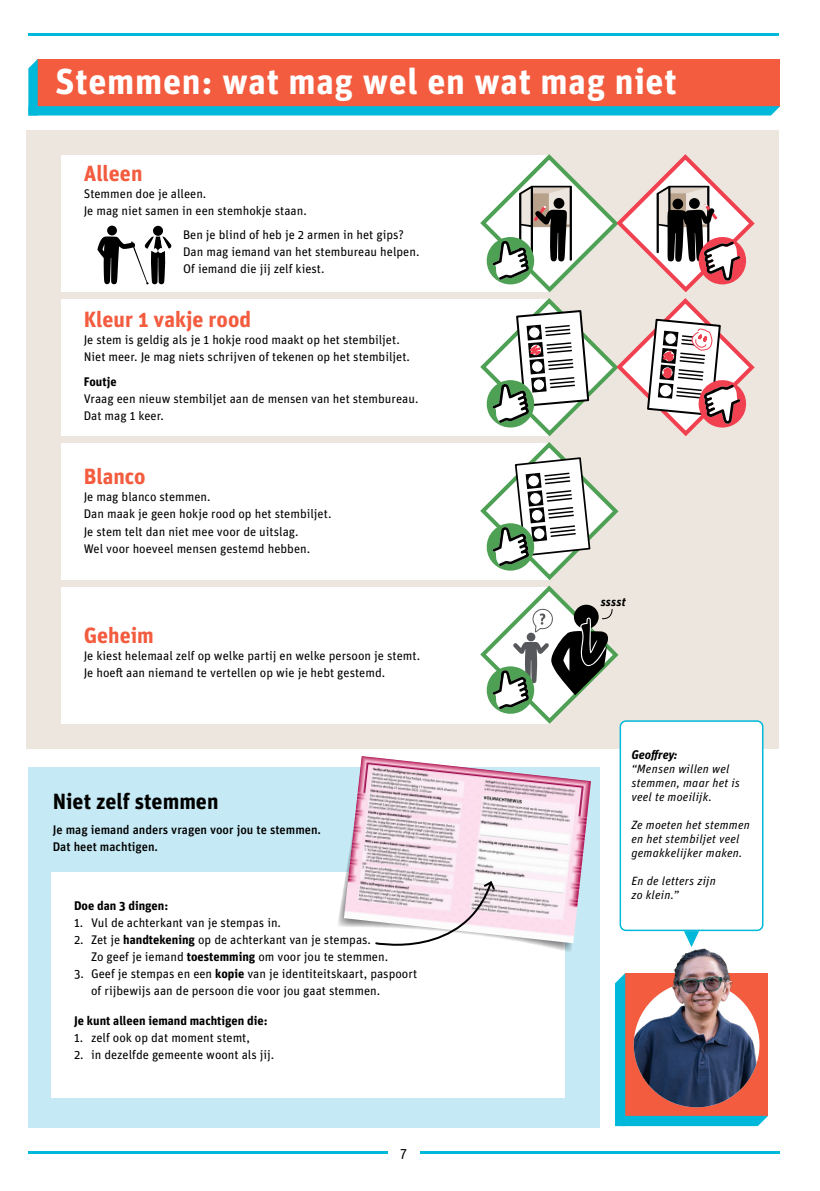
<style>
.page{position:relative;width:820px;height:1191px;background:#fff}
.page>*{position:absolute;margin:0;border:0;box-sizing:border-box;transform-origin:0 0}
.KOP_H1{font:700 36px "Unit Pro";letter-spacing:.02em;color:#fff}
.KOP_H2{font:700 22px "Unit Pro";color:#f35c3f}
.KOP_H2-2{font:700 22px "Unit Pro";color:#000}
.t1{font:14px "Unit Pro";color:#000}
.Tekst_P{font:12.5px/17px "Unit Pro";color:#000}
.Tekst_P-2{font:500 12.5px "Unit Pro";color:#000}
.Tekst_P-3{font:700 12.5px "Unit Pro";color:#000}
.Citaat_naam{font:italic 700 12.5px "Unit Pro";color:#000}
.KOP_H3{font:700 12.5px "Unit Pro";letter-spacing:.01em;color:#000}
.Citaat_tekst{font:italic 12px/14px "Unit Pro";letter-spacing:.02em;color:#000}
.t2{font:italic 700 12px "Unit Pro";letter-spacing:.02em;color:#000}
.s1{font-weight:700}
</style>
<div class="page">
<div style="left:26px;top:130px;width:752px;height:618px;background:#ede6de"></div>
<div style="left:28px;top:767px;width:571px;height:360px;background:#c6eaf5"></div>
<div style="left:52px;top:871px;width:512px;height:226px;background:#fff"></div>
<svg style="left:336px;top:871px;width:236px;height:82px"></svg>
<img style="left:344px;top:756px;width:246px;height:187px">
<hr style="left:28px;top:33px;width:751px;height:2px;background:#00b8d9">
<hr style="left:28px;top:1151px;width:360px;height:3px;background:#00b8d9">
<hr style="left:419px;top:1151px;width:360px;height:3px;background:#00b8d9">
<div style="left:61px;top:443px;width:488px;height:136px;background:#fff"></div>
<div style="left:61px;top:586px;width:488px;height:137px;background:#fff"></div>
<div style="left:61px;top:155px;width:488px;height:137px;background:#fff"></div>
<div style="left:61px;top:299px;width:488px;height:136px;background:#fff"></div>
<div style="left:620px;top:721px;width:142px;height:209px;background:#fff;border-radius:6px"></div>
<div style="left:619px;top:720px;width:144px;height:211px;border:2px solid #00b8d9;border-radius:6px"></div>
<svg style="left:28px;top:59px;width:752px;height:56px;background:#ca6b59"></svg>
<div style="left:153px;top:226px;width:10px;height:10px;background:#000;border-radius:50%"></div>
<div style="left:107px;top:225px;width:10px;height:11px;background:#000;border-radius:50%"></div>
<svg style="left:97px;top:236px;width:75px;height:49px"></svg>
<svg style="left:683px;top:931px;width:15px;height:16px"></svg>
<svg style="left:615px;top:973px;width:152px;height:153px;background:#9c7e78"></svg>
<img style="left:633px;top:947px;width:126px;height:160px;border-radius:62px">
<svg style="left:374px;top:879px;width:122px;height:74px"></svg>
<svg style="left:477px;top:154px;width:280px;height:572px"></svg>
<h1 class="KOP_H1" style="left:55px;top:55px;width:622px">Stemmen: wat mag wel en wat mag niet</h1>
<h2 class="KOP_H2" style="left:84px;top:157px;width:60px">Alleen</h2>
<p class="Tekst_P" style="left:84px;top:185px;width:124px">Stemmen doe je alleen.</p>
<p class="Tekst_P" style="left:84px;top:202px;width:224px">Je mag niet samen in een stemhokje staan.</p>
<p class="Tekst_P" style="left:183px;top:226px;width:238px">Ben je blind of heb je 2 armen in het gips?<br>Dan mag iemand van het stembureau helpen.<br>Of iemand die jij zelf kiest.</p>
<h2 class="KOP_H2" style="left:84px;top:303px;width:169px">Kleur 1 vakje rood</h2>
<p class="Tekst_P" style="left:84px;top:330px;width:317px">Je stem is geldig als je 1 hokje rood maakt op het stembiljet.</p>
<p class="Tekst_P" style="left:84px;top:347px;width:328px">Niet meer. Je mag niets schrijven of tekenen op het stembiljet.</p>
<h3 class="KOP_H3" style="left:84px;top:372px;width:35px">Foutje</h3>
<p class="Tekst_P" style="left:84px;top:389px;width:336px">Vraag een nieuw stembiljet aan de mensen van het stembureau.</p>
<p class="Tekst_P" style="left:84px;top:406px;width:82px">Dat mag 1 keer.</p>
<h2 class="KOP_H2" style="left:84px;top:460px;width:63px">Blanco</h2>
<p class="Tekst_P" style="left:84px;top:487px;width:128px">Je mag blanco stemmen.</p>
<p class="Tekst_P" style="left:84px;top:504px;width:249px">Dan maak je geen hokje rood op het stembiljet.</p>
<p class="Tekst_P" style="left:84px;top:522px;width:216px">Je stem telt dan niet mee voor de uitslag.</p>
<p class="Tekst_P" style="left:84px;top:539px;width:228px">Wel voor hoeveel mensen gestemd hebben.</p>
<h2 class="KOP_H2" style="left:84px;top:619px;width:72px">Geheim</h2>
<p class="Tekst_P" style="left:84px;top:646px;width:338px">Je kiest helemaal zelf op welke partij en welke persoon je stemt.</p>
<p class="Tekst_P" style="left:84px;top:663px;width:303px">Je hoeft aan niemand te vertellen op wie je hebt gestemd.</p>
<h2 class="KOP_H2-2" style="left:53px;top:785px;width:167px">Niet zelf stemmen</h2>
<p class="Tekst_P-2" style="left:53px;top:821px;width:270px">Je mag iemand anders vragen voor jou te stemmen.</p>
<p class="Tekst_P-2" style="left:53px;top:838px;width:107px">Dat heet machtigen.</p>
<p class="Tekst_P-3" style="left:74px;top:896px;width:96px">Doe dan 3 dingen:</p>
<p class="Tekst_P" style="left:74px;top:913px;width:208px">1. Vul de achterkant van je stempas in.</p>
<p class="Tekst_P" style="left:91px;top:930px;width:298px;text-indent:-17px">2. Zet je <span class="s1">handtekening</span> op de achterkant van je stempas.<br>Zo geef je iemand <span class="s1">toestemming</span> om voor jou te stemmen.</p>
<p class="Tekst_P" style="left:91px;top:964px;width:327px;text-indent:-17px">3. Geef je stempas en een <span class="s1">kopie</span> van je identiteitskaart, paspoort of rijbewijs aan de persoon die voor jou gaat stemmen.</p>
<p class="Tekst_P-3" style="left:74px;top:1011px;width:195px">Je kunt alleen iemand machtigen die:</p>
<p class="Tekst_P" style="left:74px;top:1028px;width:177px">1. zelf ook op dat moment stemt,</p>
<p class="Tekst_P" style="left:74px;top:1045px;width:202px">2. in dezelfde gemeente woont als jij.</p>
<p class="t1" style="left:400px;top:1143px;width:9px">7</p>
<p class="t2" style="left:600px;top:592px;width:27px">sssst</p>
<p class="Citaat_naam" style="left:631px;top:745px;width:48px">Geoffrey:</p>
<p class="Citaat_tekst" style="left:631px;top:760px;width:110px">“Mensen willen wel stemmen, maar het is veel te moeilijk.</p>
<p class="Citaat_tekst" style="left:631px;top:816px;width:120px">Ze moeten het stemmen en het stembiljet veel gemakkelijker maken.</p>
<p class="Citaat_tekst" style="left:631px;top:872px;width:86px">En de letters zijn zo klein.”</p>
</div>
